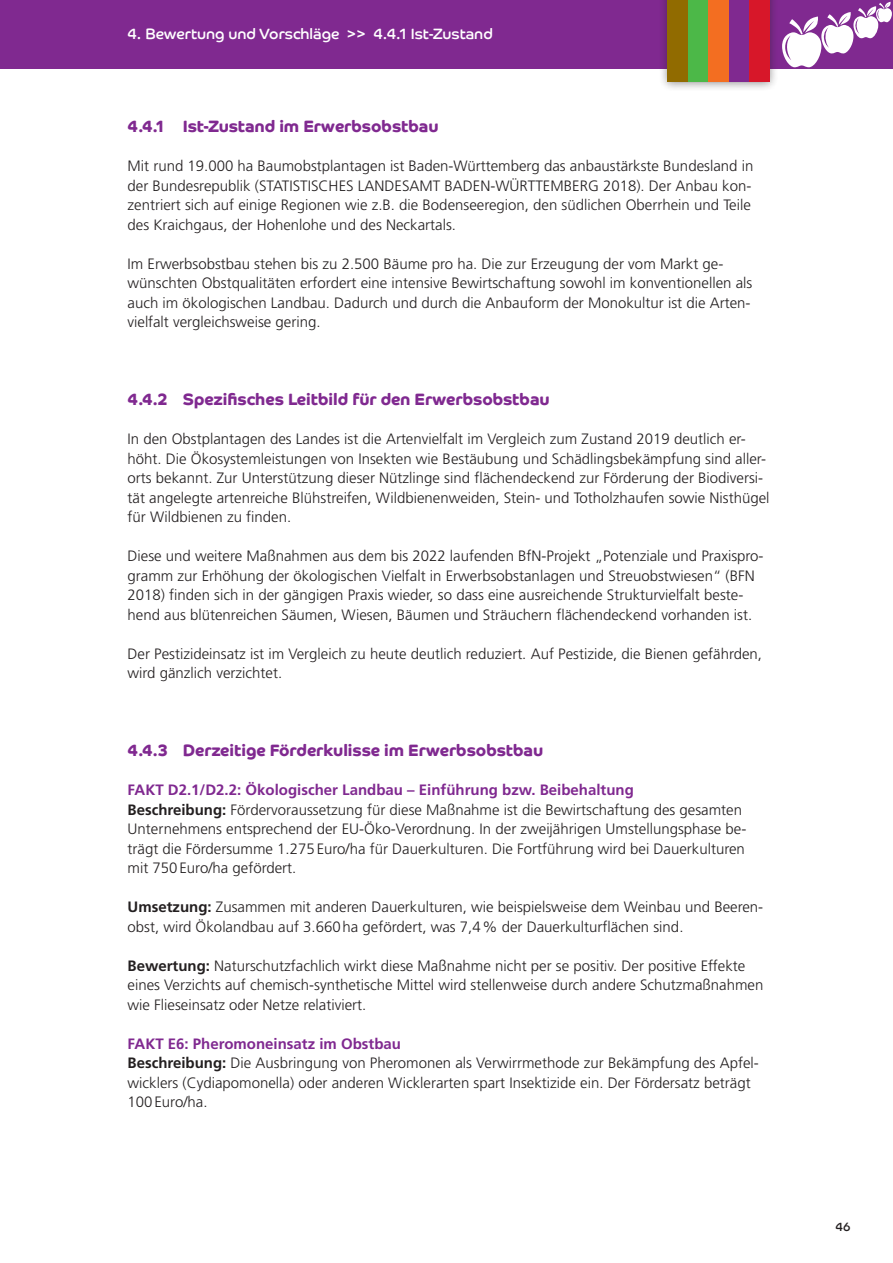
<style>
.page{position:relative;width:893px;height:1263px;background:#fff}
.page>*{position:absolute;margin:0;border:0;box-sizing:border-box;transform-origin:0 0}
.H3__4_1_1{font:700 16.5px "Co Headline";color:#802990}
.Fließtext{font:300 15px/19.5px "Frutiger LT Pro";color:#231f20}
.t1{font:700 15px "Frutiger LT Pro";color:#802990}
.t2{font:15px "Co Headline";color:#fff}
.t3{font:12px "Co Headline";color:#231f20}
.s1{font-weight:700}
</style>
<div class="page">
<div style="left:0;top:0;width:893px;height:69px;background:#802990"></div>
<div style="left:659px;top:0;width:120px;height:91px;background:#231f20;opacity:.5"></div>
<div style="left:722px;top:0;width:32px;height:82px;background:#802990"></div>
<div style="left:678px;top:0;width:40px;height:82px;background:#4cb848"></div>
<div style="left:749px;top:0;width:21px;height:82px;background:#d71729"></div>
<div style="left:708px;top:0;width:21px;height:82px;background:#f36e21"></div>
<div style="left:668px;top:0;width:20px;height:82px;background:#916b00"></div>
<svg style="left:782px;top:2px;width:110px;height:65px"></svg>
<p class="t2" style="left:128px;top:25px;width:367px">4. Bewertung und Vorschläge &gt;&gt; 4.4.1 Ist-Zustand</p>
<p class="H3__4_1_1" style="left:128px;top:117px;width:313px">4.4.1 Ist-Zustand im Erwerbsobstbau</p>
<p class="Fließtext" style="left:128px;top:156px;width:627px">Mit rund 19.000 ha Baumobstplantagen ist Baden-Württemberg das anbaustärkste Bundesland in der Bundesrepublik (STATISTISCHES LANDESAMT BADEN-WÜRTTEMBERG 2018). Der Anbau kon&shy;zentriert sich auf einige Regionen wie z.B. die Bodenseeregion, den südlichen Oberrhein und Teile des Kraichgaus, der Hohenlohe und des Neckartals.</p>
<p class="Fließtext" style="left:128px;top:254px;width:626px">Im Erwerbsobstbau stehen bis zu 2.500 Bäume pro ha. Die zur Erzeugung der vom Markt ge&shy;wünschten Obstqualitäten erfordert eine intensive Bewirtschaftung sowohl im konventionellen als auch im ökologischen Landbau. Dadurch und durch die Anbauform der Monokultur ist die Arten&shy;vielfalt vergleichsweise gering.</p>
<p class="H3__4_1_1" style="left:128px;top:390px;width:424px">4.4.2 Spezifisches Leitbild für den Erwerbsobstbau</p>
<p class="Fließtext" style="left:128px;top:429px;width:644px">In den Obstplantagen des Landes ist die Artenvielfalt im Vergleich zum Zustand 2019 deutlich er&shy;höht. Die Ökosystemleistungen von Insekten wie Bestäubung und Schädlingsbekämpfung sind aller&shy;orts bekannt. Zur Unterstützung dieser Nützlinge sind flächendeckend zur Förderung der Biodiversi&shy;tät angelegte artenreiche Blühstreifen, Wildbienenweiden, Stein- und Totholzhaufen sowie Nisthügel für Wildbienen zu finden.</p>
<p class="Fließtext" style="left:128px;top:546px;width:637px">Diese und weitere Maßnahmen aus dem bis 2022 laufenden BfN-Projekt „Potenziale und Praxispro&shy;gramm zur Erhöhung der ökologischen Vielfalt in Erwerbsobstanlagen und Streuobstwiesen“ (BFN 2018) finden sich in der gängigen Praxis wieder, so dass eine ausreichende Strukturvielfalt beste&shy;hend aus blütenreichen Säumen, Wiesen, Bäumen und Sträuchern flächendeckend vorhanden ist.</p>
<p class="Fließtext" style="left:128px;top:644px;width:636px">Der Pestizideinsatz ist im Vergleich zu heute deutlich reduziert. Auf Pestizide, die Bienen gefährden, wird gänzlich verzichtet.</p>
<p class="H3__4_1_1" style="left:128px;top:741px;width:417px">4.4.3 Derzeitige Förderkulisse im Erwerbsobstbau</p>
<h5 class="t1" style="left:128px;top:781px;width:508px">FAKT D2.1/D2.2: Ökologischer Landbau – Einführung bzw. Beibehaltung</h5>
<p class="Fließtext" style="left:128px;top:800px;width:620px"><span class="s1">Beschreibung:</span> Fördervoraussetzung für diese Maßnahme ist die Bewirtschaftung des gesamten Unternehmens entsprechend der EU-Öko-Verordnung. In der zweijährigen Umstellungsphase be&shy;trägt die Fördersumme 1.275Euro/ha für Dauerkulturen. Die Fortführung wird bei Dauerkulturen mit 750Euro/ha gefördert.</p>
<p class="Fließtext" style="left:128px;top:897px;width:637px"><span class="s1">Umsetzung:</span> Zusammen mit anderen Dauerkulturen, wie beispielsweise dem Weinbau und Beeren&shy;obst, wird Ökolandbau auf 3.660ha gefördert, was 7,4% der Dauerkulturflächen sind.</p>
<p class="Fließtext" style="left:128px;top:956px;width:637px"><span class="s1">Bewertung:</span> Naturschutzfachlich wirkt diese Maßnahme nicht per se positiv. Der positive Effekte eines Verzichts auf chemisch-synthetische Mittel wird stellenweise durch andere Schutzmaßnahmen wie Flieseinsatz oder Netze relativiert.</p>
<h5 class="t1" style="left:128px;top:1034px;width:275px">FAKT E6: Pheromoneinsatz im Obstbau</h5>
<p class="Fließtext" style="left:128px;top:1053px;width:633px"><span class="s1">Beschreibung:</span> Die Ausbringung von Pheromonen als Verwirrmethode zur Bekämpfung des Apfel&shy;wicklers (Cydiapomonella) oder anderen Wicklerarten spart Insektizide ein. Der Fördersatz beträgt<br>100Euro/ha.</p>
<p class="t3" style="left:836px;top:1220px;width:16px">46</p>
</div>
